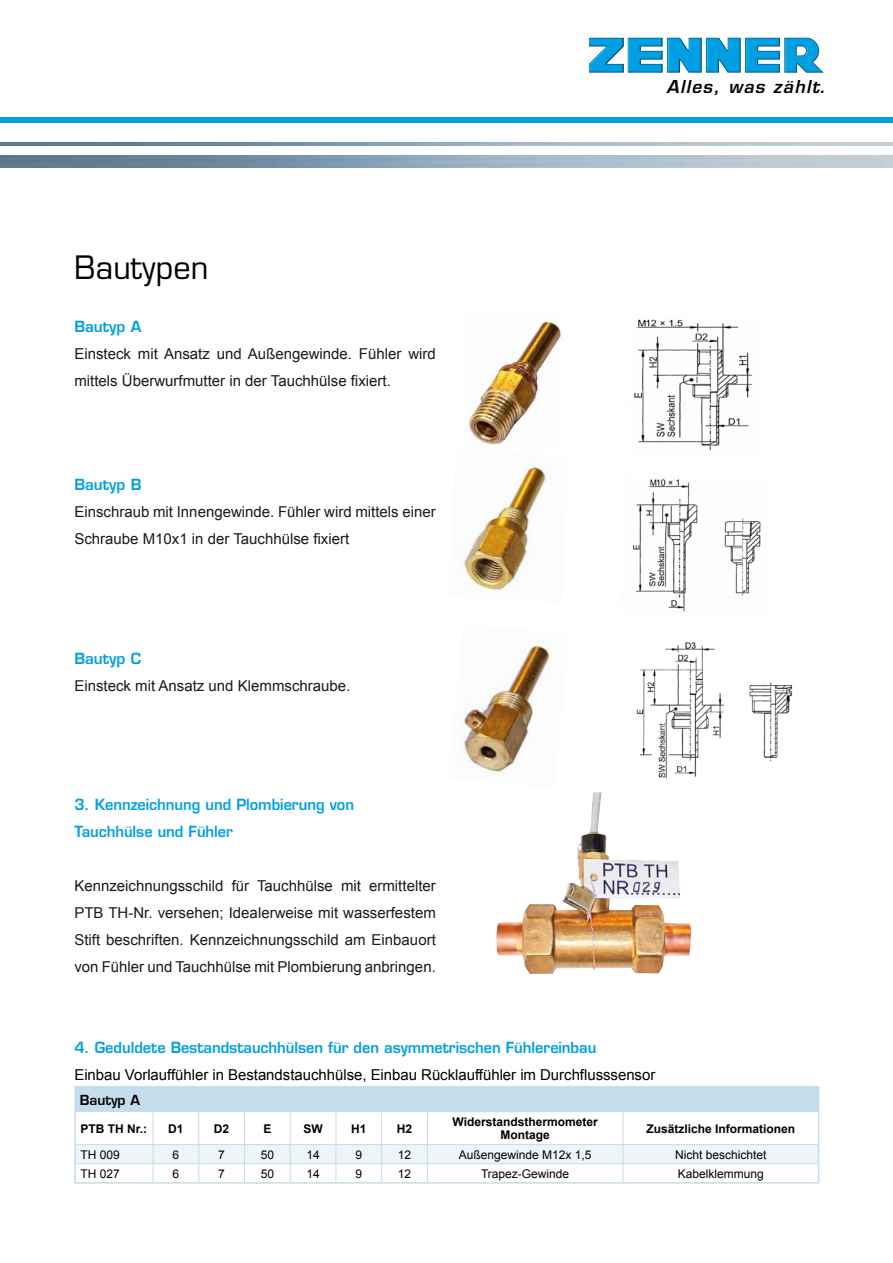
<style>
.page{position:relative;width:893px;height:1263px;background:#fff}
.page>*{position:absolute;margin:0;border:0;box-sizing:border-box;transform-origin:0 0}
.t1{font:31.5px "Eurostile LT Std";letter-spacing:.005em;color:#000}
.t2{font:italic 600 17.4px "Eurostile LT Std";letter-spacing:.075em;color:#000}
.t3{font:15px/27px "Arial";color:#1d1719}
.t4{font:600 15px/27px "Eurostile LT Std";letter-spacing:-.005em;color:#009fe3}
.t5{font:15px "Arial";letter-spacing:-.005em;color:#000}
.t6{font:600 13.5px "Eurostile LT Std";color:#000}
.t7{font:12px "Arial";color:#000}
.t8{font:700 12px/13.5px "Arial";color:#000;text-align:center}
</style>
<div class="page">
<img style="left:463px;top:640px;width:87px;height:135px">
<img style="left:461px;top:463px;width:91px;height:127px">
<img style="left:636px;top:642px;width:157px;height:137px">
<img style="left:469px;top:321px;width:93px;height:129px">
<img style="left:0;top:155px;width:893px;height:13px">
<img style="left:0;top:142px;width:893px;height:4px">
<div style="left:0;top:117px;width:893px;height:6px;background:#009fe3"></div>
<img style="left:633px;top:479px;width:128px;height:133px">
<img style="left:634px;top:319px;width:119px;height:132px">
<img style="left:784px;top:38px;width:39px;height:35px">
<img style="left:496px;top:792px;width:195px;height:182px">
<hr style="left:74px;top:1086px;width:79px;height:1px;background:#c5dcea">
<hr style="left:74px;top:1087px;width:2px;height:25px;background:#c5dcea">
<hr style="left:153px;top:1086px;width:46px;height:1px;background:#c5dcea">
<hr style="left:199px;top:1086px;width:45px;height:1px;background:#c5dcea">
<hr style="left:244px;top:1086px;width:46px;height:1px;background:#c5dcea">
<hr style="left:290px;top:1086px;width:46px;height:1px;background:#c5dcea">
<hr style="left:336px;top:1086px;width:46px;height:1px;background:#c5dcea">
<hr style="left:382px;top:1086px;width:45px;height:1px;background:#c5dcea">
<hr style="left:427px;top:1086px;width:196px;height:1px;background:#c5dcea">
<hr style="left:623px;top:1086px;width:196px;height:1px;background:#c5dcea">
<div style="left:76px;top:1087px;width:743px;height:25px;background:#c5dcea"></div>
<hr style="left:74px;top:1112px;width:2px;height:32px;background:#c5dcea">
<hr style="left:818px;top:1112px;width:1px;height:32px;background:#c5dcea">
<hr style="left:153px;top:1112px;width:1px;height:32px;background:#c5dcea">
<hr style="left:198px;top:1112px;width:1px;height:32px;background:#c5dcea">
<hr style="left:244px;top:1112px;width:1px;height:32px;background:#c5dcea">
<hr style="left:290px;top:1112px;width:1px;height:32px;background:#c5dcea">
<hr style="left:336px;top:1112px;width:1px;height:32px;background:#c5dcea">
<hr style="left:381px;top:1112px;width:1px;height:32px;background:#c5dcea">
<hr style="left:427px;top:1112px;width:1px;height:32px;background:#c5dcea">
<hr style="left:623px;top:1112px;width:1px;height:32px;background:#c5dcea">
<svg style="left:74px;top:1144px;width:745px;height:38px"></svg>
<hr style="left:74px;top:1182px;width:79px;height:1px;background:#c5dcea">
<hr style="left:153px;top:1182px;width:46px;height:1px;background:#c5dcea">
<hr style="left:199px;top:1182px;width:45px;height:1px;background:#c5dcea">
<hr style="left:244px;top:1182px;width:46px;height:1px;background:#c5dcea">
<hr style="left:290px;top:1182px;width:46px;height:1px;background:#c5dcea">
<hr style="left:336px;top:1182px;width:46px;height:1px;background:#c5dcea">
<hr style="left:382px;top:1182px;width:45px;height:1px;background:#c5dcea">
<hr style="left:427px;top:1182px;width:196px;height:1px;background:#c5dcea">
<hr style="left:623px;top:1182px;width:196px;height:1px;background:#c5dcea">
<p class="t2" style="left:666px;top:75px;width:161px">Alles, was zählt.</p>
<h1 class="t1" style="left:74px;top:248px;width:136px">Bautypen</h1>
<p class="t4" style="left:74px;top:313px;width:68px">Bautyp A</p>
<p class="t3" style="left:74px;top:341px;width:363px">Einsteck mit Ansatz und Außengewinde. Fühler wird mittels Überwurfmutter in der Tauchhülse fixiert.</p>
<p class="t4" style="left:74px;top:471px;width:69px">Bautyp B</p>
<p class="t3" style="left:74px;top:498px;width:363px">Einschraub mit Innengewinde. Fühler wird mittels einer<br>Schraube M10x1 in der Tauchhülse fixiert</p>
<p class="t4" style="left:74px;top:644px;width:68px">Bautyp C</p>
<p class="t3" style="left:74px;top:672px;width:277px">Einsteck mit Ansatz und Klemmschraube.</p>
<p class="t4" style="left:74px;top:791px;width:281px">3. Kennzeichnung und Plombierung von<br>Tauchhülse und Fühler</p>
<p class="t3" style="left:74px;top:872px;width:363px;text-align:justify">Kennzeichnungsschild für Tauchhülse mit ermittelter PTB TH-Nr. versehen; Idealerweise mit wasserfestem Stift beschriften. Kennzeichnungsschild am Einbauort von Fühler und Tauchhülse mit Plombierung anbringen.</p>
<p class="t4" style="left:74px;top:1034px;width:523px">4. Geduldete Bestandstauchhülsen für den asymmetrischen Fühlereinbau</p>
<p class="t5" style="left:74px;top:1065px;width:582px">Einbau Vorlauffühler in Bestandstauchhülse, Einbau Rücklauffühler im Durchflusssensor</p>
<p class="t6" style="left:80px;top:1091px;width:62px">Bautyp A</p>
<p class="t8" style="left:80px;top:1122px;width:68px">PTB TH Nr.:</p>
<p class="t8" style="left:168px;top:1122px;width:17px">D1</p>
<p class="t8" style="left:214px;top:1122px;width:17px">D2</p>
<p class="t8" style="left:263px;top:1122px;width:10px">E</p>
<p class="t8" style="left:303px;top:1122px;width:21px">SW</p>
<p class="t8" style="left:351px;top:1122px;width:17px">H1</p>
<p class="t8" style="left:397px;top:1122px;width:17px">H2</p>
<p class="t8" style="left:452px;top:1115px;width:147px">Widerstandsthermometer<br>Montage</p>
<p class="t8" style="left:646px;top:1122px;width:150px">Zusätzliche Informationen</p>
<p class="t7" style="left:80px;top:1146px;width:41px">TH 009</p>
<p class="t7" style="left:173px;top:1146px;width:8px">6</p>
<p class="t7" style="left:218px;top:1146px;width:8px">7</p>
<p class="t7" style="left:261px;top:1146px;width:15px">50</p>
<p class="t7" style="left:306px;top:1146px;width:15px">14</p>
<p class="t7" style="left:355px;top:1146px;width:8px">9</p>
<p class="t7" style="left:398px;top:1146px;width:15px">12</p>
<p class="t7" style="left:459px;top:1146px;width:134px">Außengewinde M12x 1,5</p>
<p class="t7" style="left:675px;top:1146px;width:93px">Nicht beschichtet</p>
<p class="t7" style="left:80px;top:1165px;width:41px">TH 027</p>
<p class="t7" style="left:173px;top:1165px;width:8px">6</p>
<p class="t7" style="left:218px;top:1165px;width:8px">7</p>
<p class="t7" style="left:261px;top:1165px;width:15px">50</p>
<p class="t7" style="left:306px;top:1165px;width:15px">14</p>
<p class="t7" style="left:355px;top:1165px;width:8px">9</p>
<p class="t7" style="left:398px;top:1165px;width:15px">12</p>
<p class="t7" style="left:481px;top:1165px;width:90px">Trapez-Gewinde</p>
<p class="t7" style="left:678px;top:1165px;width:88px">Kabelklemmung</p>
</div>
